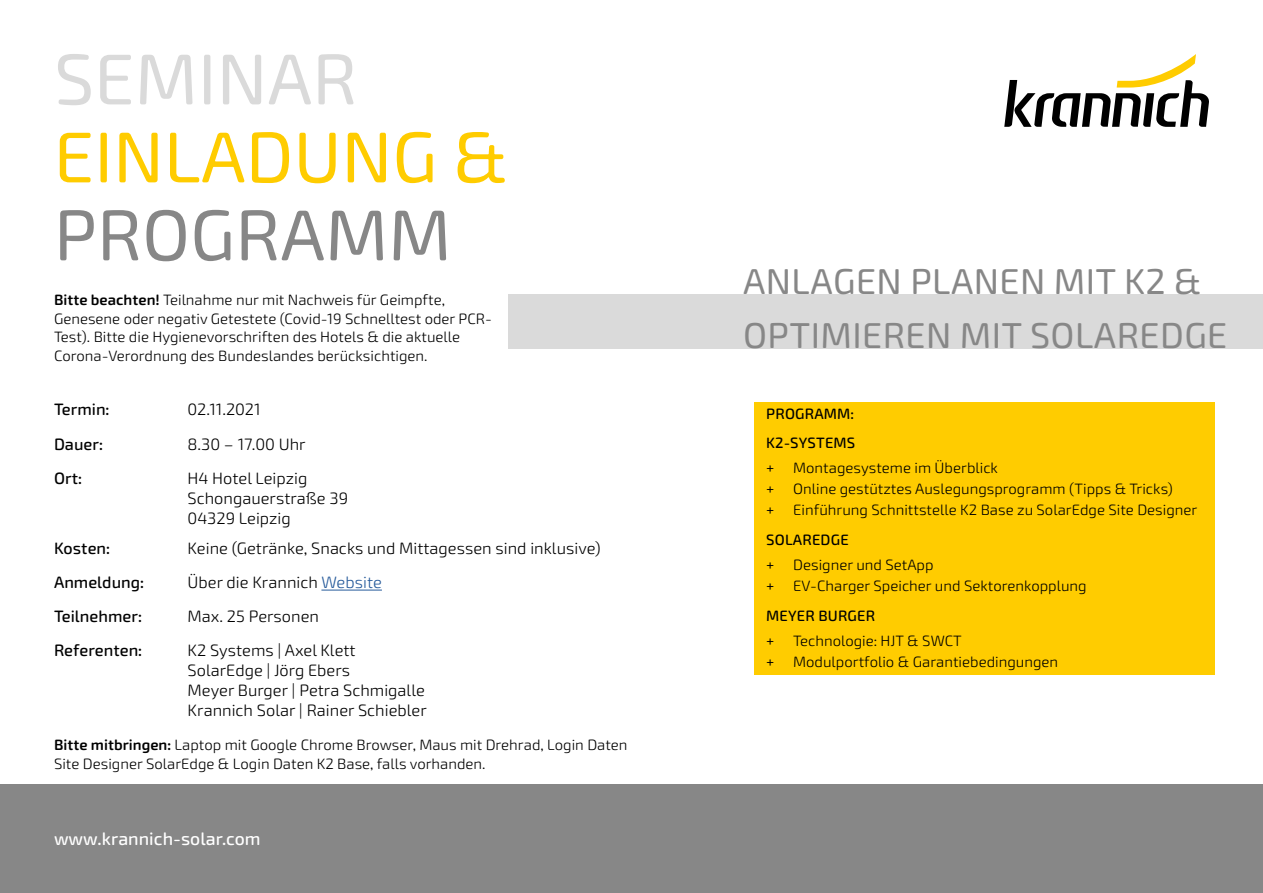
<style>
.page{position:relative;width:1263px;height:893px;background:#fff}
.page>*{position:absolute;margin:0;border:0;box-sizing:border-box;transform-origin:0 0}
.t1{font:72px "Exo Soft";color:#fc0}
.t2{font:72px "Exo Soft";color:#878787}
.t3{font:72px "Exo Soft";color:#dadada}
.t4{font:36px/54px "Exo Soft";letter-spacing:.01em;color:#878787}
.t5{font:500 18px "Exo Soft";color:#fff}
.t6{font:300 16.5px/19.8px "Exo Soft";color:#000}
.t7{font:500 16.5px "Exo Soft";color:#000}
.t8{font:300 15px/18.8px "Exo Soft";color:#000}
.t9{font:500 15px/29.5px "Exo Soft";letter-spacing:.01em;color:#000}
.s1{font-weight:600}
.s2{color:#275b9b}
.s3{font-weight:400}
.s4{font-weight:500}
</style>
<div class="page">
<div style="left:0;top:784px;width:1263px;height:109px;background:#878787"></div>
<div style="left:508px;top:294px;width:755px;height:55px;background:#dadada"></div>
<svg style="left:1004px;top:54px;width:205px;height:73px"></svg>
<div style="left:754px;top:403px;width:461px;height:272px;background:#fc0"></div>
<hr style="left:321px;top:590px;width:61px;height:1px;background:#275b9b">
<h1 class="t3" style="left:54px;top:38px;width:305px">SEMINAR</h1>
<h1 class="t1" style="left:54px;top:116px;width:456px">EINLADUNG &amp;</h1>
<h1 class="t2" style="left:54px;top:194px;width:399px">PROGRAMM</h1>
<p class="t8" style="left:54px;top:290px;width:440px"><span class="s1">Bitte beachten!</span> Teilnahme nur mit Nachweis für Geimpfte, Genesene oder negativ Getestete (Covid-19 Schnelltest oder PCR-Test). Bitte die Hygienevorschriften des Hotels &amp; die aktuelle Corona-Verordnung des Bundeslandes berücksichtigen.</p>
<p class="t7" style="left:54px;top:399px;width:57px">Termin:</p>
<p class="t6" style="left:188px;top:399px;width:75px">02.11.2021</p>
<p class="t7" style="left:54px;top:434px;width:51px">Dauer:</p>
<p class="t6" style="left:188px;top:434px;width:120px">8.30 – 17.00 Uhr</p>
<p class="t7" style="left:54px;top:468px;width:30px">Ort:</p>
<p class="t6" style="left:188px;top:468px;width:162px">H4 Hotel Leipzig<br>Schongauerstraße 39<br>04329 Leipzig</p>
<p class="t7" style="left:54px;top:539px;width:58px">Kosten:</p>
<p class="t6" style="left:188px;top:539px;width:414px">Keine (Getränke, Snacks und Mittagessen sind inklusive)</p>
<p class="t7" style="left:54px;top:573px;width:92px">Anmeldung:</p>
<p class="t6" style="left:188px;top:573px;width:196px">Über die Krannich <span class="s2">Website</span></p>
<p class="t7" style="left:54px;top:607px;width:90px">Teilnehmer:</p>
<p class="t6" style="left:188px;top:607px;width:133px">Max. 25 Personen</p>
<p class="t7" style="left:54px;top:641px;width:90px">Referenten:</p>
<p class="t6" style="left:188px;top:641px;width:241px">K2 Systems | Axel Klett<br>SolarEdge | Jörg Ebers<br>Meyer Burger | Petra Schmigalle<br>Krannich Solar | Rainer Schiebler</p>
<p class="t8" style="left:54px;top:736px;width:575px"><span class="s1">Bitte mitbringen:</span> Laptop mit Google Chrome Browser, Maus mit Drehrad, Login Daten<br>Site Designer SolarEdge &amp; Login Daten K2 Base, falls vorhanden.</p>
<p class="t5" style="left:54px;top:828px;width:208px">www.krannich-solar.com</p>
<h2 class="t4" style="left:743px;top:255px;width:486px">ANLAGEN PLANEN MIT K2 &amp;<br>OPTIMIEREN MIT SOLAREDGE</h2>
<p class="t9" style="left:766px;top:399px;width:91px">PROGRAMM:<br>K2-SYSTEMS</p>
<p class="t8" style="left:766px;top:458px;width:433px;line-height:21px"><span class="s3">+</span> Montagesysteme im Überblick<br><span class="s3">+</span> Online gestütztes Auslegungsprogramm (Tipps &amp; Tricks)<br><span class="s3">+</span> Einführung Schnittstelle K2 Base zu SolarEdge Site Designer</p>
<p class="t8" style="left:766px;top:527px;width:169px;line-height:25.2px"><span class="s4">SOLAREDGE<br></span><span class="s3">+</span> Designer und SetApp</p>
<p class="t8" style="left:766px;top:571px;width:322px;line-height:29.5px"><span class="s3">+</span> EV-Charger Speicher und Sektorenkopplung<br><span class="s4">MEYER BURGER</span></p>
<p class="t8" style="left:766px;top:630px;width:293px;line-height:21px"><span class="s3">+</span> Technologie: HJT &amp; SWCT<br><span class="s3">+</span> Modulportfolio &amp; Garantiebedingungen</p>
</div>
